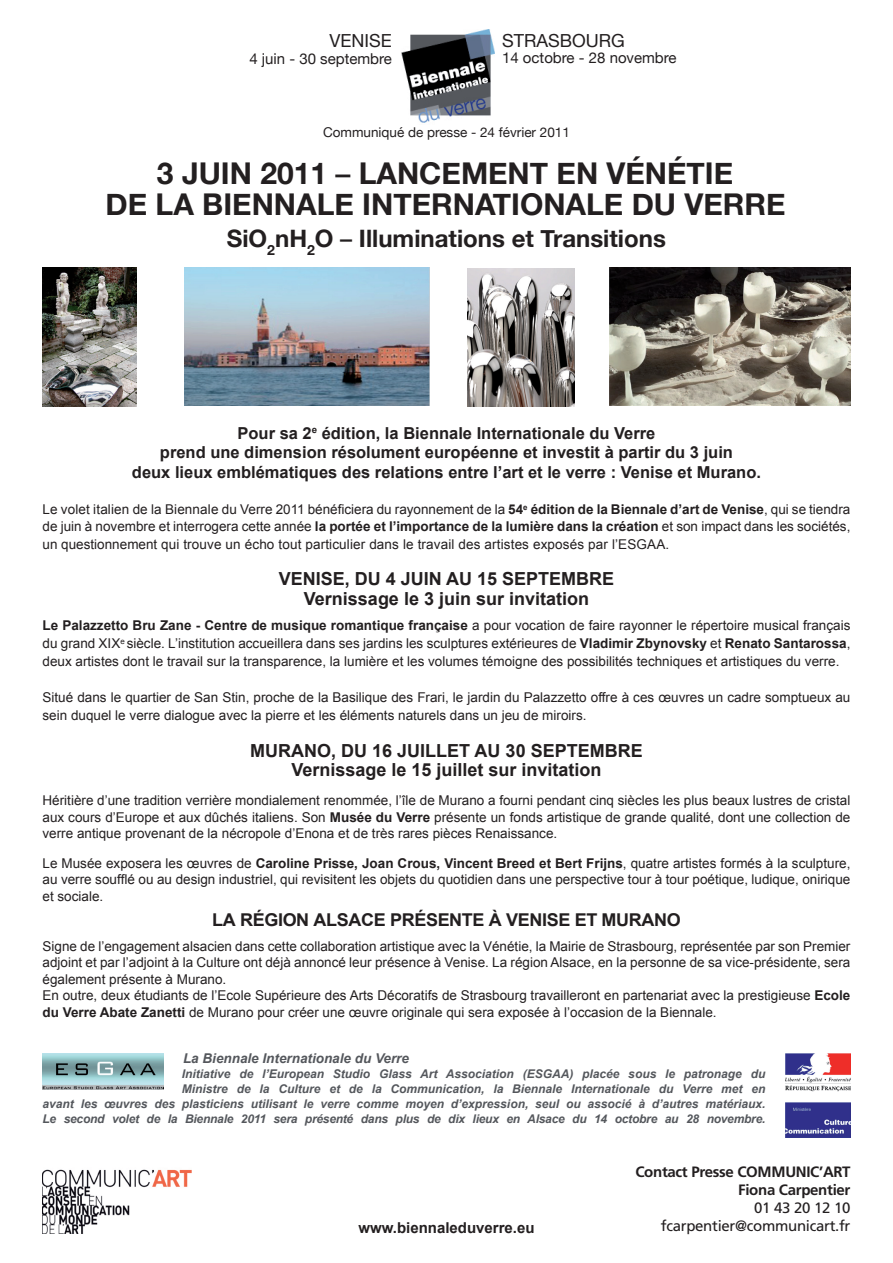
<style>
.page{position:relative;width:893px;height:1263px;background:#fff}
.page>*{position:absolute;margin:0;border:0;box-sizing:border-box;transform-origin:0 0}
.t1{font:700 30px/31.5px "Helvetica Neue";color:#231f20}
.t2{font:700 24px "Helvetica Neue";color:#231f20}
.t3{font:700 18px/19.5px "Arial";color:#231f20;text-align:center}
.t4{font:18px "Helvetica Neue";color:#231f20}
.t5{font:700 17.7px "Arial";letter-spacing:-.02em;color:#231f20}
.t6{font:700 16.5px/19.8px "Arial";color:#231f20;text-align:center}
.t7{font:700 15px/18px "Frutiger LT";letter-spacing:-.02em;color:#231f20;text-align:right}
.t8{font:15px "Helvetica Neue";color:#231f20}
.t9{font:15px/18px "Frutiger LT";letter-spacing:-.02em;color:#231f20;text-align:right}
.t10{font:700 15px "Arial";color:#231f20}
.t11{font:13.5px/16.5px "Arial";color:#231f20}
.t12{font:13.5px "Helvetica Neue";color:#231f20}
.t13{font:italic 700 13.5px "Arial";color:#54575c}
.t14{font:italic 700 12px/15px "Arial";color:#54575c;text-align:right}
.s1{font-family:"Frutiger LT"}
.s2{font-weight:700}
</style>
<div class="page">
<img style="left:185px;top:268px;width:244px;height:137px">
<img style="left:786px;top:1053px;width:64px;height:85px">
<img style="left:43px;top:1053px;width:121px;height:36px">
<img style="left:43px;top:268px;width:94px;height:138px">
<img style="left:468px;top:269px;width:106px;height:138px">
<img style="left:610px;top:268px;width:240px;height:137px">
<img style="left:43px;top:1169px;width:149px;height:64px">
<img style="left:402px;top:30px;width:93px;height:93px">
<h3 class="t4" style="left:330px;top:30px;width:64px">VENISE</h3>
<p class="t8" style="left:249px;top:50px;width:144px">4 juin - 30 septembre</p>
<h3 class="t4" style="left:502px;top:30px;width:124px">STRASBOURG</h3>
<p class="t8" style="left:502px;top:49px;width:176px">14 octobre - 28 novembre</p>
<p class="t12" style="left:323px;top:124px;width:248px">Communiqué de presse - 24 février 2011</p>
<h1 class="t1" style="left:106px;top:157px;width:678px;text-indent:51px">3 JUIN 2011 <span class="s1">–</span> LANCEMENT EN VÉNÉTIE<br>DE LA BIENNALE INTERNATIONALE DU VERRE</h1>
<h2 class="t2" style="left:227px;top:223px;width:440px">SIO<sub>2</sub>NH<sub>2</sub>O <span class="s1">–</span> ILLUMINATIONS ET TRANSITIONS</h2>
<p class="t6" style="left:132px;top:423px;width:631px">Pour sa 2<sup>e</sup> édition, la Biennale Internationale du Verre<br>prend une dimension résolument européenne et investit à partir du 3 juin<br>deux lieux emblématiques des relations entre l’art et le verre : Venise et Murano.</p>
<p class="t11" style="left:43px;top:501px;width:809px">Le volet italien de la Biennale du Verre 2011 bénéficiera du rayonnement de la <span class="s2">54</span><sup>e</sup> <span class="s2">édition de la Biennale d’art de Venise</span>, qui se tiendra de juin à novembre et interrogera cette année <span class="s2">la portée et l’importance de la lumière dans la création</span> et son impact dans les sociétés,</p>
<p class="t11" style="left:43px;top:536px;width:628px">un questionnement qui trouve un écho tout particulier dans le travail des artistes exposés par l’ESGAA.</p>
<h3 class="t3" style="left:279px;top:570px;width:337px">Venise, du 4 juin au 15 septembre<br>Vernissage le 3 juin sur invitation</h3>
<p class="t11" style="left:43px;top:616px;width:809px;line-height:18px;text-align:justify"><span class="s2">Le Palazzetto Bru Zane - Centre de musique romantique française</span> a pour vocation de faire rayonner le répertoire musical français du grand XIX<sup>e</sup> siècle. L’institution accueillera dans ses jardins les sculptures extérieures de <span class="s2">Vladimir Zbynovsky</span> et <span class="s2">Renato Santarossa</span>, deux artistes dont le travail sur la transparence, la lumière et les volumes témoigne des possibilités techniques et artistiques du verre.</p>
<p class="t11" style="left:43px;top:688px;width:809px;line-height:18px">Situé dans le quartier de San Stin, proche de la Basilique des Frari, le jardin du Palazzetto offre à ces œuvres un cadre somptueux au sein duquel le verre dialogue avec la pierre et les éléments naturels dans un jeu de miroirs.</p>
<h3 class="t3" style="left:250px;top:741px;width:394px">Murano, du 16 juillet au 30 septembre<br>Vernissage le 15 juillet sur invitation</h3>
<p class="t11" style="left:43px;top:792px;width:809px;text-align:justify">Héritière d’une tradition verrière mondialement renommée, l’île de Murano a fourni pendant cinq siècles les plus beaux lustres de cristal aux cours d’Europe et aux dûchés italiens. Son <span class="s2">Musée du Verre</span> présente un fonds artistique de grande qualité, dont une collection de verre antique provenant de la nécropole d’Enona et de très rares pièces Renaissance.</p>
<p class="t11" style="left:43px;top:855px;width:809px;text-align:justify">Le Musée exposera les œuvres de <span class="s2">Caroline Prisse, Joan Crous, Vincent Breed et Bert Frijns</span>, quatre artistes formés à la sculpture, au verre soufflé ou au design industriel, qui revisitent les objets du quotidien dans une perspective tour à tour poétique, ludique, onirique et sociale.</p>
<h3 class="t5" style="left:212px;top:908px;width:470px">La région Alsace présente à venise et murano</h3>
<p class="t11" style="left:43px;top:938px;width:809px">Signe de l’engagement alsacien dans cette collaboration artistique avec la Vénétie, la Mairie de Strasbourg, représentée par son Premier adjoint et par l’adjoint à la Culture ont déjà annoncé leur présence à Venise. La région Alsace, en la personne de sa vice-présidente, sera également présente à Murano.<br>En outre, deux étudiants de l’Ecole Supérieure des Arts Décoratifs de Strasbourg travailleront en partenariat avec la prestigieuse <span class="s2">Ecole du Verre Abate Zanetti</span> de Murano pour créer une œuvre originale qui sera exposée à l’occasion de la Biennale.</p>
<p class="t13" style="left:183px;top:1049px;width:228px">La Biennale Internationale du Verre</p>
<p class="t14" style="left:43px;top:1067px;width:724px">Initiative de l’European Studio Glass Art Association (ESGAA) placée sous le patronage du<br>Ministre de la Culture et de la Communication, la Biennale Internationale du Verre met en<br>avant les œuvres des plasticiens utilisant le verre comme moyen d’expression, seul ou associé à d’autres matériaux.<br>Le second volet de la Biennale 2011 sera présenté dans plus de dix lieux en Alsace du 14 octobre au 28 novembre.</p>
<p class="t10" style="left:358px;top:1218px;width:178px">www.biennaleduverre.eu</p>
<p class="t7" style="left:635px;top:1163px;width:216px">Contact Presse COMMUNIC’ART<br>Fiona Carpentier</p>
<p class="t9" style="left:661px;top:1199px;width:191px">01 43 20 12 10 fcarpentier@communicart.fr</p>
</div>
